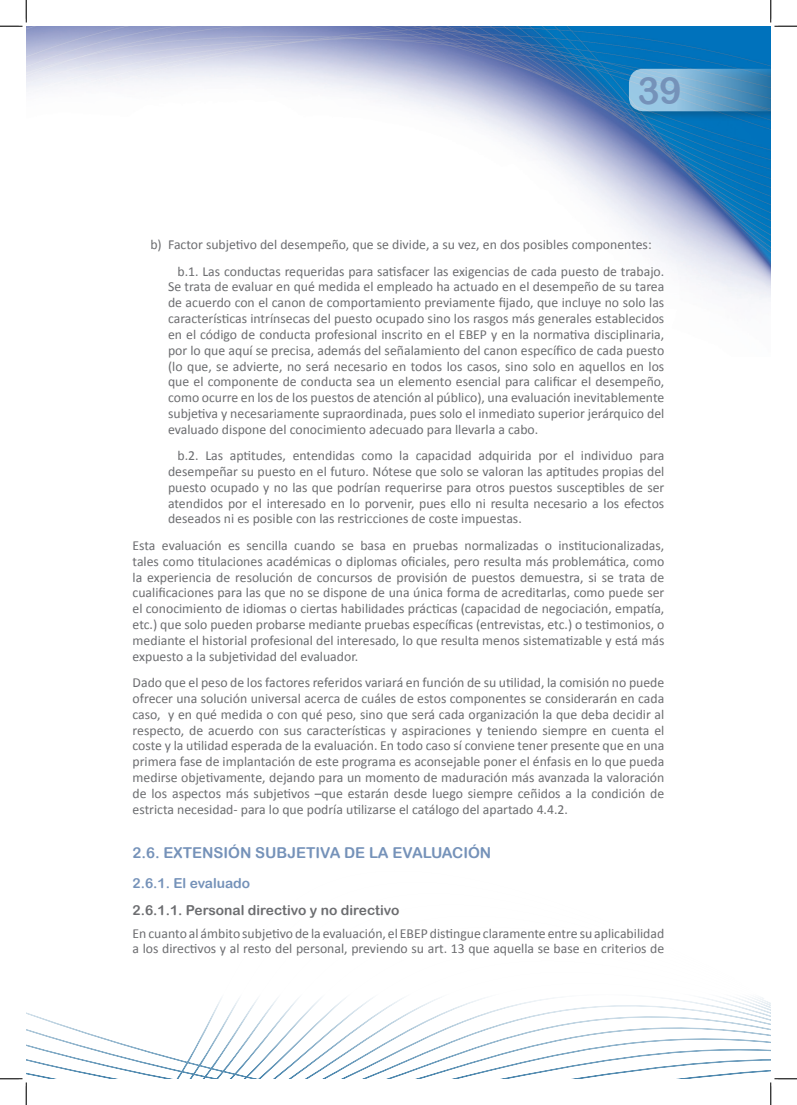
<style>
.page{position:relative;width:797px;height:1105px;background:#fff}
.page>*{position:absolute;margin:0;border:0;box-sizing:border-box;transform-origin:0 0}
.t1{font:37.5px "Arial Rounded MT Bold";color:#7592b9}
.SUBtitulo{font:15px "Arial Rounded MT Bold";color:#7592b9}
.t2{font:13.75px/15.8px "Calibri";color:#6c6d70;text-align:justify}
.SUBtitulo_3{font:13.75px "Arial Rounded MT Bold";color:#6c6d70}
.SUBtitulo_2{font:13.75px "Arial Rounded MT Bold";color:#7592b9}
</style>
<div class="page">
<img style="left:26px;top:26px;width:744px;height:275px">
<svg style="left:127px;top:998px;width:643px;height:81px"></svg>
<div style="left:625px;top:65px;width:145px;height:57px;background:#231f20;opacity:.4"></div>
<svg style="left:629px;top:69px;width:141px;height:42px"></svg>
<svg style="left:0;top:0;width:27px;height:27px"></svg>
<svg style="left:0;top:1012px;width:127px;height:93px"></svg>
<svg style="left:770px;top:0;width:27px;height:27px"></svg>
<svg style="left:294px;top:1016px;width:503px;height:89px"></svg>
<h1 class="t1" style="left:637px;top:68px;width:46px">39</h1>
<p class="t2" style="left:150px;top:237px;width:503px">b) Factor subjetivo del desempeño, que se divide, a su vez, en dos posibles componentes:</p>
<p class="t2" style="left:168px;top:263px;width:498px;text-indent:10px">b.1. Las conductas requeridas para satisfacer las exigencias de cada puesto de trabajo.<br>Se trata de evaluar en qué medida el empleado ha actuado en el desempeño de su tarea de acuerdo con el canon de comportamiento previamente fijado, que incluye no solo las características intrínsecas del puesto ocupado sino los rasgos más generales establecidos en el código de conducta profesional inscrito en el EBEP y en la normativa disciplinaria, por lo que aquí se precisa, además del señalamiento del canon específico de cada puesto (lo que, se advierte, no será necesario en todos los casos, sino solo en aquellos en los que el componente de conducta sea un elemento esencial para calificar el desempeño, como ocurre en los de los puestos de atención al público), una evaluación inevitablemente subjetiva y necesariamente supraordinada, pues solo el inmediato superior jerárquico del evaluado dispone del conocimiento adecuado para llevarla a cabo.</p>
<p class="t2" style="left:168px;top:448px;width:498px;text-indent:10px">b.2. Las aptitudes, entendidas como la capacidad adquirida por el individuo para desempeñar su puesto en el futuro. Nótese que solo se valoran las aptitudes propias del puesto ocupado y no las que podrían requerirse para otros puestos susceptibles de ser atendidos por el interesado en lo porvenir, pues ello ni resulta necesario a los efectos deseados ni es posible con las restricciones de coste impuestas.</p>
<p class="t2" style="left:133px;top:537px;width:533px">Esta evaluación es sencilla cuando se basa en pruebas normalizadas o institucionalizadas, tales como titulaciones académicas o diplomas oficiales, pero resulta más problemática, como la experiencia de resolución de concursos de provisión de puestos demuestra, si se trata de cualificaciones para las que no se dispone de una única forma de acreditarlas, como puede ser el conocimiento de idiomas o ciertas habilidades prácticas (capacidad de negociación, empatía, etc.) que solo pueden probarse mediante pruebas específicas (entrevistas, etc.) o testimonios, o mediante el historial profesional del interesado, lo que resulta menos sistematizable y está más expuesto a la subjetividad del evaluador.</p>
<p class="t2" style="left:133px;top:675px;width:533px">Dado que el peso de los factores referidos variará en función de su utilidad, la comisión no puede ofrecer una solución universal acerca de cuáles de estos componentes se considerarán en cada caso, y en qué medida o con qué peso, sino que será cada organización la que deba decidir al respecto, de acuerdo con sus características y aspiraciones y teniendo siempre en cuenta el coste y la utilidad esperada de la evaluación. En todo caso sí conviene tener presente que en una primera fase de implantación de este programa es aconsejable poner el énfasis en lo que pueda medirse objetivamente, dejando para un momento de maduración más avanzada la valoración de los aspectos más subjetivos –que estarán desde luego siempre ceñidos a la condición de estricta necesidad- para lo que podría utilizarse el catálogo del apartado 4.4.2.</p>
<p class="SUBtitulo" style="left:133px;top:844px;width:360px">2.6. EXTENSIÓN SUBJETIVA DE LA EVALUACIÓN</p>
<p class="SUBtitulo_2" style="left:133px;top:875px;width:119px">2.6.1. El evaluado</p>
<p class="SUBtitulo_3" style="left:133px;top:902px;width:268px">2.6.1.1. Personal directivo y no directivo</p>
<p class="t2" style="left:133px;top:925px;width:533px">En cuanto al ámbito subjetivo de la evaluación, el EBEP distingue claramente entre su aplicabilidad a los directivos y al resto del personal, previendo su art. 13 que aquella se base en criterios de</p>
</div>
